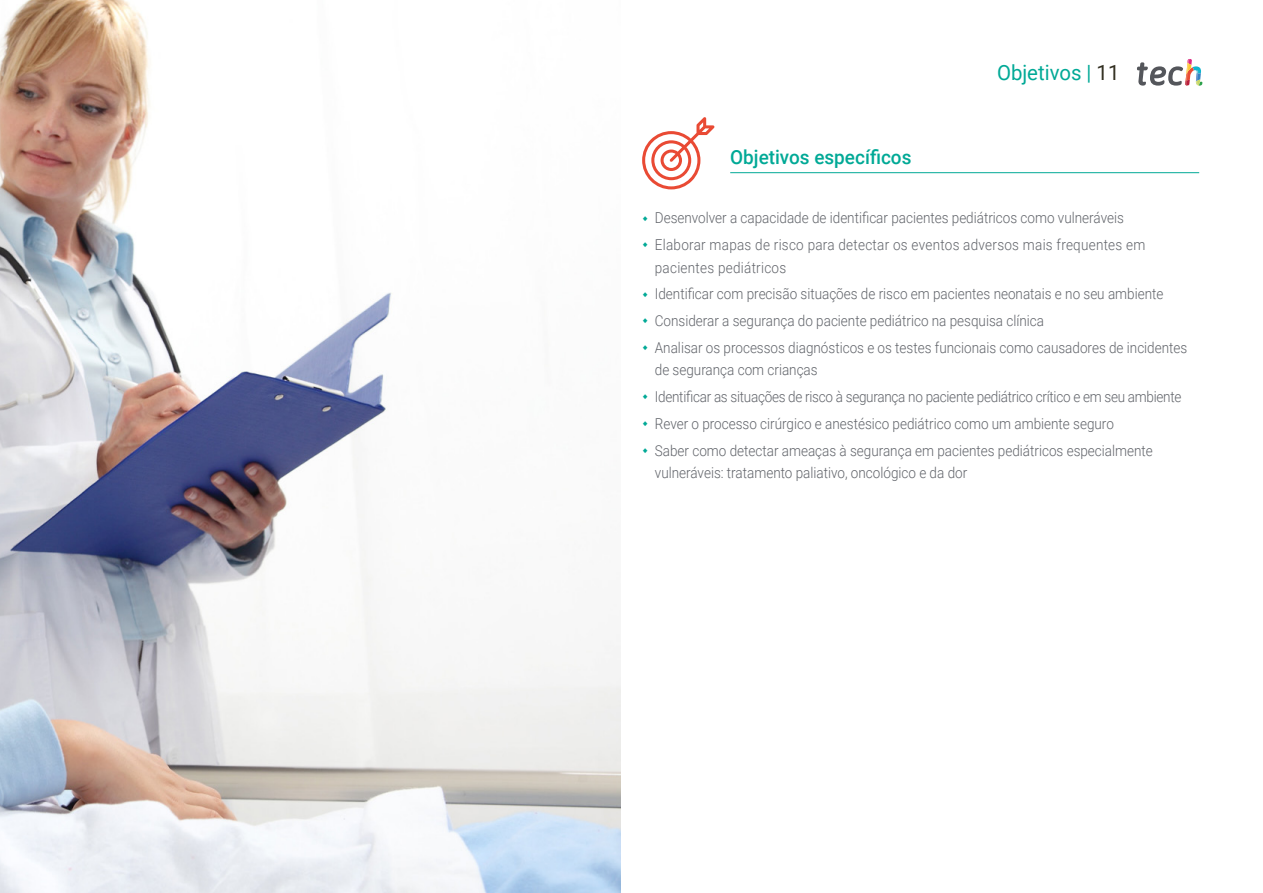
<style>
.page{position:relative;width:1263px;height:893px;background:#fff}
.page>*{position:absolute;margin:0;border:0;box-sizing:border-box;transform-origin:0 0}
.t1{font:21px "Roboto";color:#00a996}
.t2{font:500 19.5px "Roboto";color:#00a996}
.t3{font:300 15px/26.7px "Roboto";color:#61646a;scale:.9 1}
.s1{color:#312e20}
</style>
<div class="page">
<hr style="left:730px;top:172px;width:469px;height:1px;background:#00a996">
<svg style="left:642px;top:117px;width:72px;height:72px"></svg>
<img style="left:0;top:0;width:621px;height:893px">
<svg style="left:1137px;top:59px;width:65px;height:27px"></svg>
<h2 class="t2" style="left:730px;top:144px;width:183px">Objetivos específicos</h2>
<h1 class="t1" style="left:997px;top:57px;width:124px">Objetivos | <span class="s1">11</span></h1>
<p class="t3" style="left:655px;top:204px;width:546px">Desenvolver a capacidade de identificar pacientes pediátricos como vulneráveis<br>Elaborar mapas de risco para detectar os eventos adversos mais frequentes em</p>
<p class="t3" style="left:655px;top:253px;width:593px">pacientes pediátricos<br>Identificar com precisão situações de risco em pacientes neonatais e no seu ambiente Considerar a segurança do paciente pediátrico na pesquisa clínica<br>Analisar os processos diagnósticos e os testes funcionais como causadores de incidentes</p>
<p class="t3" style="left:655px;top:356px;width:586px">de segurança com crianças<br>Identificar as situações de risco à segurança no paciente pediátrico crítico e em seu ambiente Rever o processo cirúrgico e anestésico pediátrico como um ambiente seguro<br>Saber como detectar ameaças à segurança em pacientes pediátricos especialmente</p>
<p class="t3" style="left:655px;top:459px;width:349px">vulneráveis: tratamento paliativo, oncológico e da dor</p>
</div>
